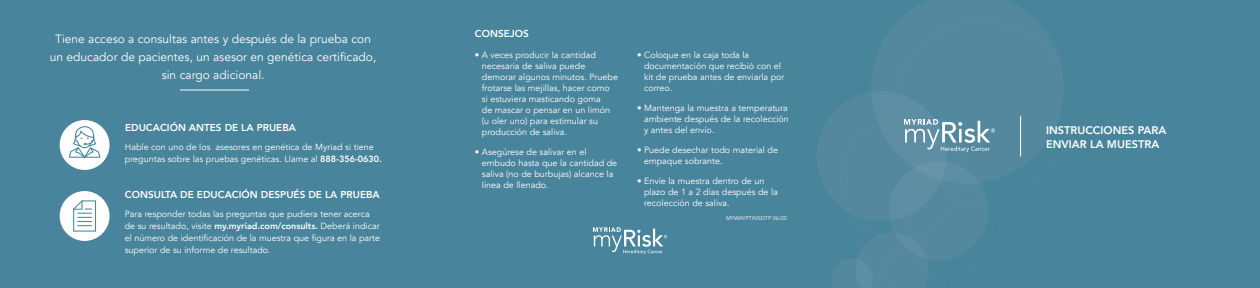
<style>
.page{position:relative;width:1260px;height:288px;background:#48849b}
.page>*{position:absolute;margin:0;border:0;box-sizing:border-box;transform-origin:0 0}
.t1{font:12px/18px "Avenir";color:#fff;text-align:center}
.t2{font:800 11px/14px "Avenir";color:#fff}
.t3{font:800 10px "Avenir";color:#fff}
.t4{font:9px/11px "Avenir";color:#fff}
.t5{font:5.5px "Avenir";color:#fff}
.s1{font-weight:800}
</style>
<div class="page">
<svg style="left:899px;top:0;width:137px;height:21px;fill:#54889f"></svg>
<svg style="left:593px;top:227px;width:74px;height:27px"></svg>
<svg style="left:817px;top:21px;width:246px;height:267px"></svg>
<hr style="left:1020px;top:116px;width:1px;height:40px;background:#fff">
<div style="left:60px;top:120px;width:50px;height:50px;background:#fff;border-radius:50%"></div>
<svg style="left:69px;top:126px;width:31px;height:32px"></svg>
<div style="left:60px;top:191px;width:50px;height:50px;background:#fff;border-radius:50%"></div>
<svg style="left:73px;top:200px;width:23px;height:32px"></svg>
<hr style="left:180px;top:90px;width:69px;height:1px;background:#fff">
<h1 class="t1" style="left:50px;top:30px;width:328px">Tiene acceso a consultas antes y después de la prueba con un educador de pacientes, un asesor en genética certificado, sin cargo adicional.</h1>
<p class="t3" style="left:125px;top:120px;width:173px">EDUCACIÓN ANTES DE LA PRUEBA</p>
<p class="t4" style="left:125px;top:141px;width:258px;line-height:12px">Hable con uno de los asesores en genética de Myriad si tiene preguntas sobre las pruebas genéticas. Llame al <span class="s1">888-356-0630.</span></p>
<p class="t3" style="left:125px;top:187px;width:256px">CONSULTA DE EDUCACIÓN DESPUÉS DE LA PRUEBA</p>
<p class="t4" style="left:125px;top:208px;width:257px;line-height:12px">Para responder todas las preguntas que pudiera tener acerca de su resultado, visite <span class="s1">my.myriad.com/consults.</span> Deberá indicar el número de identificación de la muestra que figura en la parte superior de su informe de resultado.</p>
<p class="t3" style="left:475px;top:26px;width:56px">CONSEJOS</p>
<p class="t4" style="left:482px;top:49px;width:138px;text-indent:-7px">• A veces producir la cantidad necesaria de saliva puede demorar algunos minutos. Pruebe frotarse las mejillas, hacer como si estuviera masticando goma<br>de mascar o pensar en un limón (u oler uno) para estimular su producción de saliva.</p>
<p class="t4" style="left:482px;top:146px;width:137px;text-indent:-7px">• Asegúrese de salivar en el embudo hasta que la cantidad de saliva (no de burbujas) alcance la línea de llenado.</p>
<p class="t4" style="left:644px;top:49px;width:142px;text-indent:-7px">• Coloque en la caja toda la documentación que recibió con el kit de prueba antes de enviarla por correo.</p>
<p class="t4" style="left:644px;top:102px;width:146px;text-align:justify;text-indent:-7px">• Mantenga la muestra a temperatura ambiente después de la recolección y antes del envío.</p>
<p class="t4" style="left:644px;top:144px;width:136px;text-indent:-7px">• Puede desechar todo material de empaque sobrante.</p>
<p class="t4" style="left:644px;top:175px;width:135px;text-indent:-7px">• Envíe la muestra dentro de un plazo de 1 a 2 días después de la recolección de saliva.</p>
<p class="t5" style="left:726px;top:214px;width:62px">MYWAYPTINSDTP 06/20</p>
<p class="t2" style="left:1046px;top:123px;width:122px">INSTRUCCIONES PARA<br>ENVIAR LA MUESTRA</p>
</div>
